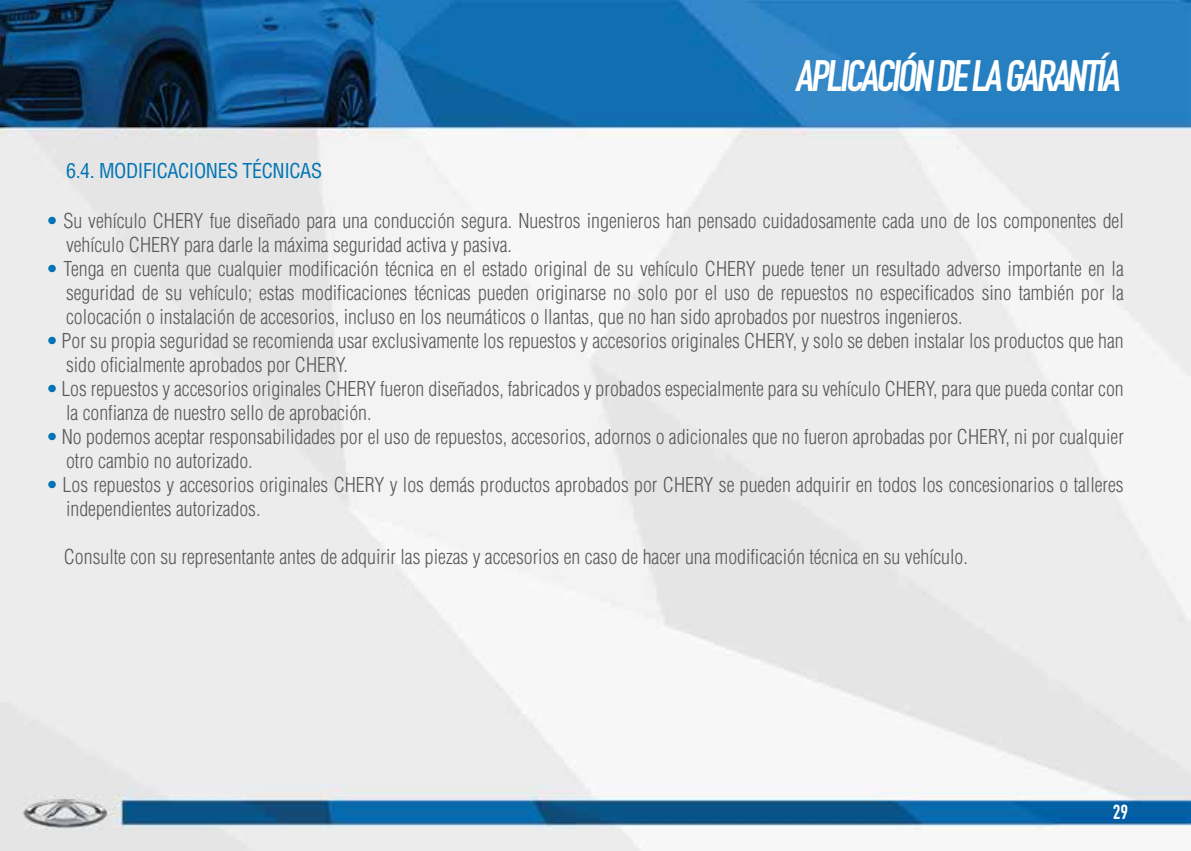
<style>
.page{position:relative;width:1191px;height:851px;background:#fff}
.page>*{position:absolute;margin:0;border:0;box-sizing:border-box;transform-origin:0 0}
.t1{font:700 43.4px "DIN Condensed";color:#fff}
.t2{font:300 condensed 20px/24px "Helvetica";color:#58595b}
.t3{font:condensed 20px "Helvetica";letter-spacing:-.02em;color:#0074b5}
.s1{color:#0074b5}
</style>
<div class="page">
<img style="left:0;top:0;width:1190px;height:850px">
<svg style="left:1113px;top:804px;width:14px;height:14px"></svg>
<h1 class="t1" style="left:795px;top:46px;width:333px">APLICACIÓNDELAGARANTÍA</h1>
<p class="t3" style="left:66px;top:158px;width:257px">6.4. MODIFICACIONES TÉCNICAS</p>
<p class="t2" style="left:66px;top:208px;width:1059px;text-indent:-20px"><span class="s1">•</span> Su vehículo CHERY fue diseñado para una conducción segura. Nuestros ingenieros han pensado cuidadosamente cada uno de los componentes del vehículo CHERY para darle la máxima seguridad activa y pasiva.</p>
<p class="t2" style="left:66px;top:256px;width:1059px;text-align:justify;text-indent:-20px"><span class="s1">•</span> Tenga en cuenta que cualquier modificación técnica en el estado original de su vehículo CHERY puede tener un resultado adverso importante en la seguridad de su vehículo; estas modificaciones técnicas pueden originarse no solo por el uso de repuestos no especificados sino también por la colocación o instalación de accesorios, incluso en los neumáticos o llantas, que no han sido aprobados por nuestros ingenieros.</p>
<p class="t2" style="left:66px;top:328px;width:1059px;text-indent:-20px"><span class="s1">•</span> Por su propia seguridad se recomienda usar exclusivamente los repuestos y accesorios originales CHERY, y solo se deben instalar los productos que han sido oficialmente aprobados por CHERY.</p>
<p class="t2" style="left:66px;top:376px;width:1059px;text-indent:-20px"><span class="s1">•</span> Los repuestos y accesorios originales CHERY fueron diseñados, fabricados y probados especialmente para su vehículo CHERY, para que pueda contar con la confianza de nuestro sello de aprobación.</p>
<p class="t2" style="left:66px;top:424px;width:1059px;text-indent:-20px"><span class="s1">•</span> No podemos aceptar responsabilidades por el uso de repuestos, accesorios, adornos o adicionales que no fueron aprobadas por CHERY, ni por cualquier otro cambio no autorizado.</p>
<p class="t2" style="left:66px;top:472px;width:1059px;text-indent:-20px"><span class="s1">•</span> Los repuestos y accesorios originales CHERY y los demás productos aprobados por CHERY se pueden adquirir en todos los concesionarios o talleres independientes autorizados.</p>
<p class="t2" style="left:64px;top:544px;width:905px">Consulte con su representante antes de adquirir las piezas y accesorios en caso de hacer una modificación técnica en su vehículo.</p>
</div>
